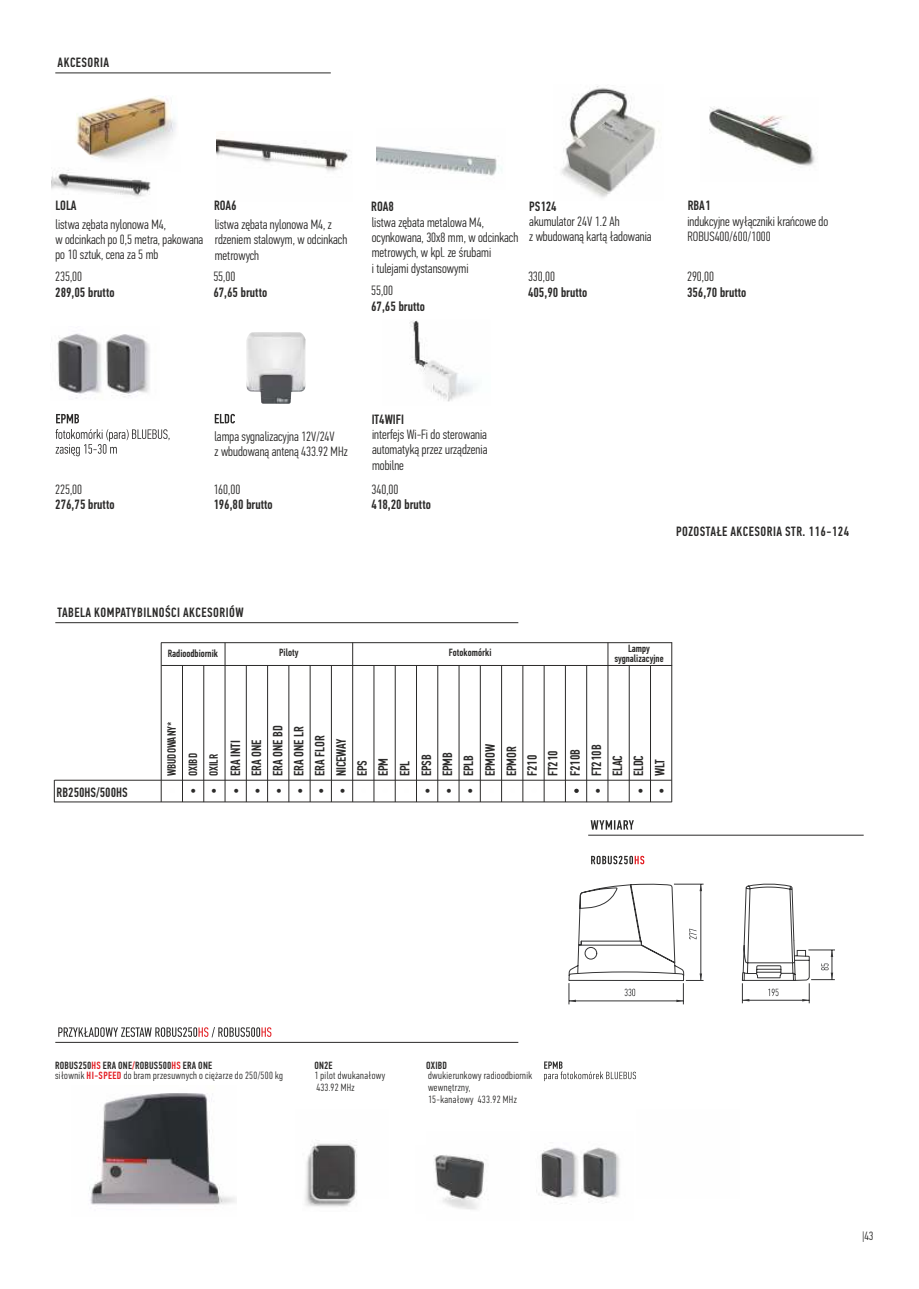
<style>
.page{position:relative;width:919px;height:1289px;background:#fff}
.page>*{position:absolute;margin:0;border:0;box-sizing:border-box;transform-origin:0 0}
.t1{font:500 14.1px/21.3px "PFDIN Text Comp Pro";color:#2b2a29;text-align:justify}
.t2{font:300 13.5px/15.5px "PFDIN Text Comp Pro";color:#2b2a29}
.t3{font:500 13.5px/21.1px "PFDIN Text Comp Pro";color:#2b2a29}
.t4{font:500 13.5px "PFDIN Text Comp Pro";letter-spacing:.035em;color:#2b2a29}
.t5{font:500 12px/21.5px "PFDIN Text Comp Pro";color:#2b2a29}
.t6{font:300 12px "PFDIN Text Comp Pro";color:#2b2a29}
.t7{font:300 10.5px/12px "PFDIN Text Comp Pro";letter-spacing:.035em;color:#2b2a29}
.t8{font:500 10.5px/9.9px "PFDIN Text Comp Pro";color:#2b2a29;text-align:center}
.s1{font-weight:500}
.s2{font-weight:500;color:#e31e24}
</style>
<div class="page">
<hr style="left:588px;top:835px;width:275px;height:1px;background:#2b2a29">
<svg style="left:590px;top:820px;width:43px;height:9px"></svg>
<svg style="left:591px;top:855px;width:53px;height:9px"></svg>
<hr style="left:55px;top:622px;width:463px;height:1px;background:#2b2a29">
<svg style="left:568px;top:883px;width:135px;height:121px"></svg>
<svg style="left:741px;top:883px;width:93px;height:120px"></svg>
<img style="left:89px;top:1093px;width:147px;height:112px">
<hr style="left:55px;top:1042px;width:463px;height:1px;background:#2b2a29">
<svg style="left:544px;top:1061px;width:92px;height:20px"></svg>
<svg style="left:58px;top:1027px;width:213px;height:10px"></svg>
<img style="left:561px;top:86px;width:99px;height:112px">
<img style="left:51px;top:170px;width:100px;height:27px">
<img style="left:75px;top:96px;width:101px;height:76px">
<img style="left:376px;top:146px;width:126px;height:30px">
<img style="left:709px;top:106px;width:106px;height:60px">
<img style="left:216px;top:136px;width:134px;height:35px">
<hr style="left:55px;top:73px;width:276px;height:1px;background:#2b2a29">
<svg style="left:215px;top:414px;width:20px;height:9px"></svg>
<img style="left:246px;top:332px;width:60px;height:72px">
<svg style="left:56px;top:414px;width:23px;height:9px"></svg>
<svg style="left:55px;top:429px;width:114px;height:27px"></svg>
<img style="left:57px;top:333px;width:45px;height:66px">
<img style="left:106px;top:334px;width:44px;height:63px">
<hr style="left:54px;top:780px;width:617px;height:1px;background:#2b2a29">
<hr style="left:54px;top:801px;width:617px;height:1px;background:#2b2a29">
<hr style="left:161px;top:665px;width:511px;height:1px;background:#2b2a29">
<hr style="left:161px;top:642px;width:511px;height:1px;background:#2b2a29">
<svg style="left:54px;top:780px;width:1px;height:22px"></svg>
<hr style="left:182px;top:665px;width:1px;height:137px;background:#2b2a29">
<hr style="left:225px;top:642px;width:1px;height:160px;background:#2b2a29">
<hr style="left:246px;top:665px;width:1px;height:137px;background:#2b2a29">
<hr style="left:267px;top:665px;width:1px;height:137px;background:#2b2a29">
<hr style="left:310px;top:665px;width:1px;height:137px;background:#2b2a29">
<hr style="left:331px;top:665px;width:1px;height:137px;background:#2b2a29">
<hr style="left:352px;top:642px;width:1px;height:160px;background:#2b2a29">
<hr style="left:373px;top:665px;width:1px;height:137px;background:#2b2a29">
<hr style="left:395px;top:665px;width:1px;height:137px;background:#2b2a29">
<hr style="left:416px;top:665px;width:1px;height:137px;background:#2b2a29">
<hr style="left:437px;top:665px;width:1px;height:137px;background:#2b2a29">
<hr style="left:459px;top:665px;width:1px;height:137px;background:#2b2a29">
<hr style="left:480px;top:665px;width:1px;height:137px;background:#2b2a29">
<hr style="left:501px;top:665px;width:1px;height:137px;background:#2b2a29">
<hr style="left:522px;top:665px;width:1px;height:137px;background:#2b2a29">
<hr style="left:544px;top:665px;width:1px;height:137px;background:#2b2a29">
<hr style="left:565px;top:665px;width:1px;height:137px;background:#2b2a29">
<hr style="left:607px;top:642px;width:1px;height:160px;background:#2b2a29">
<hr style="left:629px;top:665px;width:1px;height:137px;background:#2b2a29">
<hr style="left:161px;top:642px;width:1px;height:160px;background:#2b2a29">
<hr style="left:203px;top:665px;width:1px;height:137px;background:#2b2a29">
<hr style="left:288px;top:665px;width:1px;height:137px;background:#2b2a29">
<hr style="left:586px;top:665px;width:1px;height:137px;background:#2b2a29">
<hr style="left:650px;top:665px;width:1px;height:137px;background:#2b2a29">
<hr style="left:671px;top:642px;width:1px;height:160px;background:#2b2a29">
<img style="left:409px;top:321px;width:67px;height:81px">
<img style="left:536px;top:1147px;width:42px;height:51px">
<img style="left:581px;top:1147px;width:39px;height:56px">
<img style="left:434px;top:1155px;width:51px;height:55px">
<img style="left:305px;top:1143px;width:52px;height:64px">
<p class="t4" style="left:58px;top:57px;width:53px">AKCESORIA</p>
<p class="t3" style="left:55px;top:196px;width:23px">LOLA</p>
<p class="t3" style="left:214px;top:196px;width:24px">ROA6</p>
<p class="t2" style="left:55px;top:218px;width:149px">listwa zębata nylonowa M4,<br>w odcinkach po 0,5 metra, pakowana po 10 sztuk, cena za 5 mb</p>
<p class="t2" style="left:215px;top:218px;width:134px">listwa zębata nylonowa M4, z rdzeniem stalowym, w odcinkach metrowych</p>
<p class="t2" style="left:55px;top:270px;width:28px">235,00</p>
<p class="t3" style="left:55px;top:282px;width:61px">289,05 brutto</p>
<p class="t2" style="left:213px;top:270px;width:24px">55,00</p>
<p class="t3" style="left:213px;top:283px;width:55px">67,65 brutto</p>
<p class="t3" style="left:371px;top:197px;width:24px">ROA8</p>
<p class="t2" style="left:371px;top:215px;width:148px">listwa zębata metalowa M4, ocynkowana, 30x8 mm, w odcinkach metrowych, w kpl. ze śrubami<br>i tulejami dystansowymi</p>
<p class="t3" style="left:529px;top:196px;width:29px">PS124</p>
<p class="t2" style="left:529px;top:215px;width:124px">akumulator 24V 1.2 Ah<br>z wbudowaną kartą ładowania</p>
<p class="t2" style="left:528px;top:270px;width:28px">330,00</p>
<p class="t2" style="left:371px;top:284px;width:24px">55,00</p>
<p class="t3" style="left:528px;top:283px;width:61px">405,90 brutto</p>
<p class="t3" style="left:371px;top:297px;width:55px">67,65 brutto</p>
<p class="t3" style="left:687px;top:196px;width:24px">RBA1</p>
<p class="t2" style="left:687px;top:215px;width:142px">indukcyjne wyłączniki krańcowe do<br>ROBUS400/600/1000</p>
<p class="t2" style="left:687px;top:270px;width:28px">290,00</p>
<p class="t3" style="left:687px;top:283px;width:61px">356,70 brutto</p>
<p class="t2" style="left:55px;top:483px;width:28px">225,00</p>
<p class="t3" style="left:55px;top:495px;width:61px">276,75 brutto</p>
<p class="t2" style="left:215px;top:430px;width:134px">lampa sygnalizacyjna 12V/24V<br>z wbudowaną anteną 433.92 MHz</p>
<p class="t2" style="left:213px;top:483px;width:28px">160,00</p>
<p class="t3" style="left:213px;top:495px;width:61px">196,80 brutto</p>
<p class="t3" style="left:371px;top:410px;width:34px">IT4WIFI</p>
<p class="t2" style="left:372px;top:428px;width:117px;text-align:justify">interfejs Wi-Fi do sterowania automatyką przez urządzenia mobilne</p>
<p class="t2" style="left:371px;top:482px;width:28px">340,00</p>
<p class="t3" style="left:371px;top:495px;width:61px">418,20 brutto</p>
<p class="t4" style="left:676px;top:526px;width:175px">POZOSTAŁE AKCESORIA STR. 116-124</p>
<p class="t4" style="left:58px;top:607px;width:187px">TABELA KOMPATYBILNOŚCI AKCESORIÓW</p>
<p class="t3" style="left:57px;top:782px;width:73px">RB250HS/500HS</p>
<p class="t8" style="left:168px;top:650px;width:52px">Radioodbiornik</p>
<p class="t8" style="left:279px;top:648px;width:21px">Piloty</p>
<p class="t8" style="left:449px;top:648px;width:44px">Fotokomórki</p>
<p class="t8" style="left:614px;top:644px;width:51px">Lampy sygnalizacyjne</p>
<p class="t5" style="left:162px;top:776px;width:56px;rotate:-90deg">WBUDOWANY*<br>OXIBD</p>
<p class="t3" style="left:226px;top:776px;width:53px;rotate:-90deg">ERA INTI<br>ERA ONE<br>ERA ONE BD<br>ERA ONE LR<br>ERA FLOR<br>NICEWAY<br>EPS<br>EPM<br>EPL<br>EPSB<br>EPMB<br>EPLB<br>EPMOW</p>
<p class="t3" style="left:523px;top:776px;width:28px;line-height:20.7px;rotate:-90deg">F210<br>FT210</p>
<p class="t3" style="left:566px;top:776px;width:33px;rotate:-90deg">F210B<br>FT210B<br>ELAC<br>ELDC<br>WLT</p>
<p class="t3" style="left:502px;top:776px;width:32px;rotate:-90deg">EPMOR</p>
<p class="t5" style="left:204px;top:776px;width:24px;rotate:-90deg">OXILR</p>
<p class="t1" style="left:203px;top:794px;width:8px;rotate:-90deg">•</p>
<p class="t1" style="left:183px;top:794px;width:8px;rotate:-90deg">•</p>
<p class="t1" style="left:226px;top:794px;width:8px;rotate:-90deg">• • • • • •</p>
<p class="t1" style="left:417px;top:794px;width:8px;rotate:-90deg">• • •</p>
<p class="t1" style="left:566px;top:794px;width:8px;rotate:-90deg">• •</p>
<p class="t1" style="left:630px;top:794px;width:8px;rotate:-90deg">• •</p>
<p class="t7" style="left:55px;top:1060px;width:229px;line-height:10.4px"><span class="s1">ROBUS250</span><span class="s2">HS</span> <span class="s1">ERA ONE</span><span class="s2">/</span><span class="s1">ROBUS500</span><span class="s2">HS</span> <span class="s1">ERA ONE<br></span>siłownik <span class="s2">HI-SPEED</span> do bram przesuwnych o ciężarze do 250/500 kg</p>
<p class="t8" style="left:314px;top:1061px;width:20px">ON2E</p>
<p class="t7" style="left:314px;top:1070px;width:72px">1 pilot dwukanałowy<br>433.92 MHz</p>
<p class="t8" style="left:426px;top:1061px;width:22px">OXIBD</p>
<p class="t7" style="left:428px;top:1070px;width:106px">dwukierunkowy radioodbiornik wewnętrzny,<br>15-kanałowy 433.92 MHz</p>
<p class="t6" style="left:861px;top:1231px;width:13px">|43</p>
</div>
